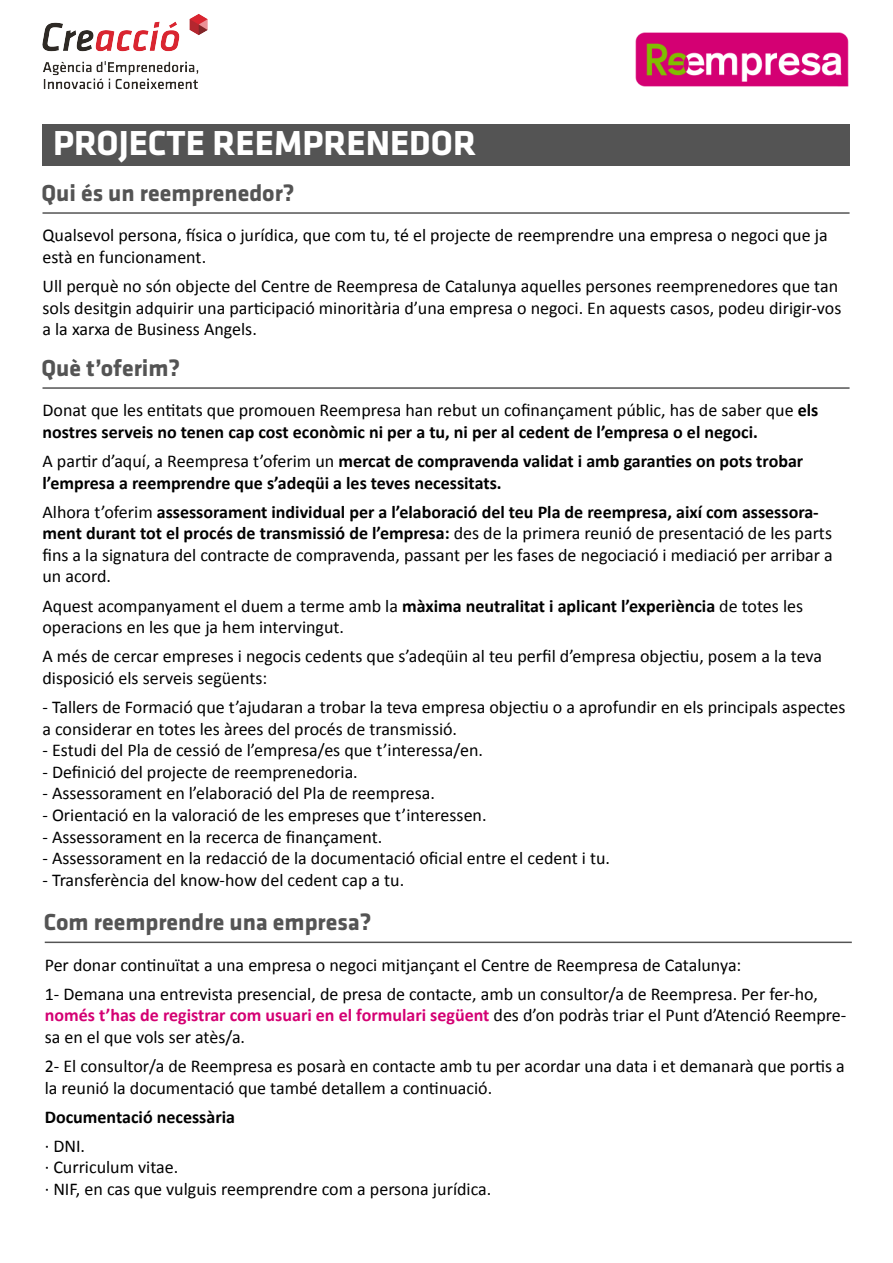
<style>
.page{position:relative;width:893px;height:1263px;background:#fff}
.page>*{position:absolute;margin:0;border:0;box-sizing:border-box;transform-origin:0 0}
.t1{font:700 36px "Klavika Basic";color:#fff}
.t2{font:700 24px "Klavika Basic";color:#545454}
.t3{font:18px/21.6px "Calibri";color:#000}
.t4{font:700 18px/21.6px "Calibri";color:#000}
.s1{font-weight:700}
.s2{font-weight:400}
.s3{font-weight:700;color:#d40073}
</style>
<div class="page">
<div style="left:42px;top:125px;width:807px;height:41px;background:#545454"></div>
<img style="left:42px;top:14px;width:166px;height:75px">
<img style="left:635px;top:32px;width:214px;height:54px">
<hr style="left:43px;top:212px;width:807px;height:2px;background:#545454">
<hr style="left:43px;top:387px;width:807px;height:2px;background:#545454">
<hr style="left:45px;top:941px;width:807px;height:2px;background:#545454">
<h1 class="t1" style="left:53px;top:117px;width:425px">PROJECTE REEMPRENEDOR</h1>
<h2 class="t2" style="left:42px;top:176px;width:255px">Qui és un reemprenedor?</h2>
<p class="t3" style="left:43px;top:224px;width:787px">Qualsevol persona, física o jurídica, que com tu, té el projecte de reemprendre una empresa o negoci que ja està en funcionament.</p>
<p class="t3" style="left:43px;top:275px;width:800px">Ull perquè no són objecte del Centre de Reempresa de Catalunya aquelles persones reemprenedores que tan sols desitgin adquirir una participació minoritària d’una empresa o negoci. En aquests casos, podeu dirigir-vos a la xarxa de Business Angels.</p>
<h2 class="t2" style="left:42px;top:351px;width:140px">Què t’oferim?</h2>
<p class="t3" style="left:43px;top:399px;width:777px">Donat que les entitats que promouen Reempresa han rebut un cofinançament públic, has de saber que <span class="s1">els nostres serveis no tenen cap cost econòmic ni per a tu, ni per al cedent de l’empresa o el negoci.</span></p>
<p class="t4" style="left:43px;top:450px;width:762px"><span class="s2">A partir d’aquí, a Reempresa t’oferim un</span> mercat de compravenda validat i amb garanties on pots trobar l’empresa a reemprendre que s’adeqüi a les teves necessitats.</p>
<p class="t3" style="left:43px;top:501px;width:792px">Alhora t’oferim <span class="s1">assessorament individual per a l’elaboració del teu Pla de reempresa, així com assessora&shy;ment durant tot el procés de transmissió de l’empresa:</span> des de la primera reunió de presentació de les parts fins a la signatura del contracte de compravenda, passant per les fases de negociació i mediació per arribar a un acord.</p>
<p class="t3" style="left:43px;top:595px;width:762px">Aquest acompanyament el duem a terme amb la <span class="s1">màxima neutralitat i aplicant l’experiència</span> de totes les operacions en les que ja hem intervingut.</p>
<p class="t3" style="left:43px;top:646px;width:781px">A més de cercar empreses i negocis cedents que s’adeqüin al teu perfil d’empresa objectiu, posem a la teva disposició els serveis següents:</p>
<p class="t3" style="left:43px;top:696px;width:805px">- Tallers de Formació que t’ajudaran a trobar la teva empresa objectiu o a aprofundir en els principals aspectes a considerar en totes les àrees del procés de transmissió.</p>
<p class="t3" style="left:43px;top:739px;width:442px">- Estudi del Pla de cessió de l’empresa/es que t’interessa/en.</p>
<p class="t3" style="left:43px;top:761px;width:317px">- Definició del projecte de reemprenedoria.</p>
<p class="t3" style="left:43px;top:783px;width:394px">- Assessorament en l’elaboració del Pla de reempresa.</p>
<p class="t3" style="left:43px;top:804px;width:446px">- Orientació en la valoració de les empreses que t’interessen.</p>
<p class="t3" style="left:43px;top:826px;width:341px">- Assessorament en la recerca de finançament.</p>
<p class="t3" style="left:43px;top:847px;width:569px">- Assessorament en la redacció de la documentació oficial entre el cedent i tu.</p>
<p class="t3" style="left:43px;top:869px;width:363px">- Transferència del know-how del cedent cap a tu.</p>
<h2 class="t2" style="left:44px;top:905px;width:329px">Com reemprendre una empresa?</h2>
<p class="t3" style="left:45px;top:950px;width:775px;line-height:29.1px">Per donar continuïtat a una empresa o negoci mitjançant el Centre de Reempresa de Catalunya:<br>1- Demana una entrevista presencial, de presa de contacte, amb un consultor/a de Reempresa. Per fer-ho,</p>
<p class="t3" style="left:45px;top:1004px;width:803px"><span class="s3">només t’has de registrar com usuari en el formulari següent</span> des d’on podràs triar el Punt d’Atenció Reempre&shy;sa en el que vols ser atès/a.</p>
<p class="t3" style="left:45px;top:1055px;width:802px">2- El consultor/a de Reempresa es posarà en contacte amb tu per acordar una data i et demanarà que portis a la reunió la documentació que també detallem a continuació.</p>
<p class="t4" style="left:45px;top:1106px;width:192px">Documentació necessària</p>
<p class="t3" style="left:45px;top:1135px;width:448px">· DNI.<br>· Curriculum vitae.<br>· NIF, en cas que vulguis reemprendre com a persona jurídica.</p>
</div>
